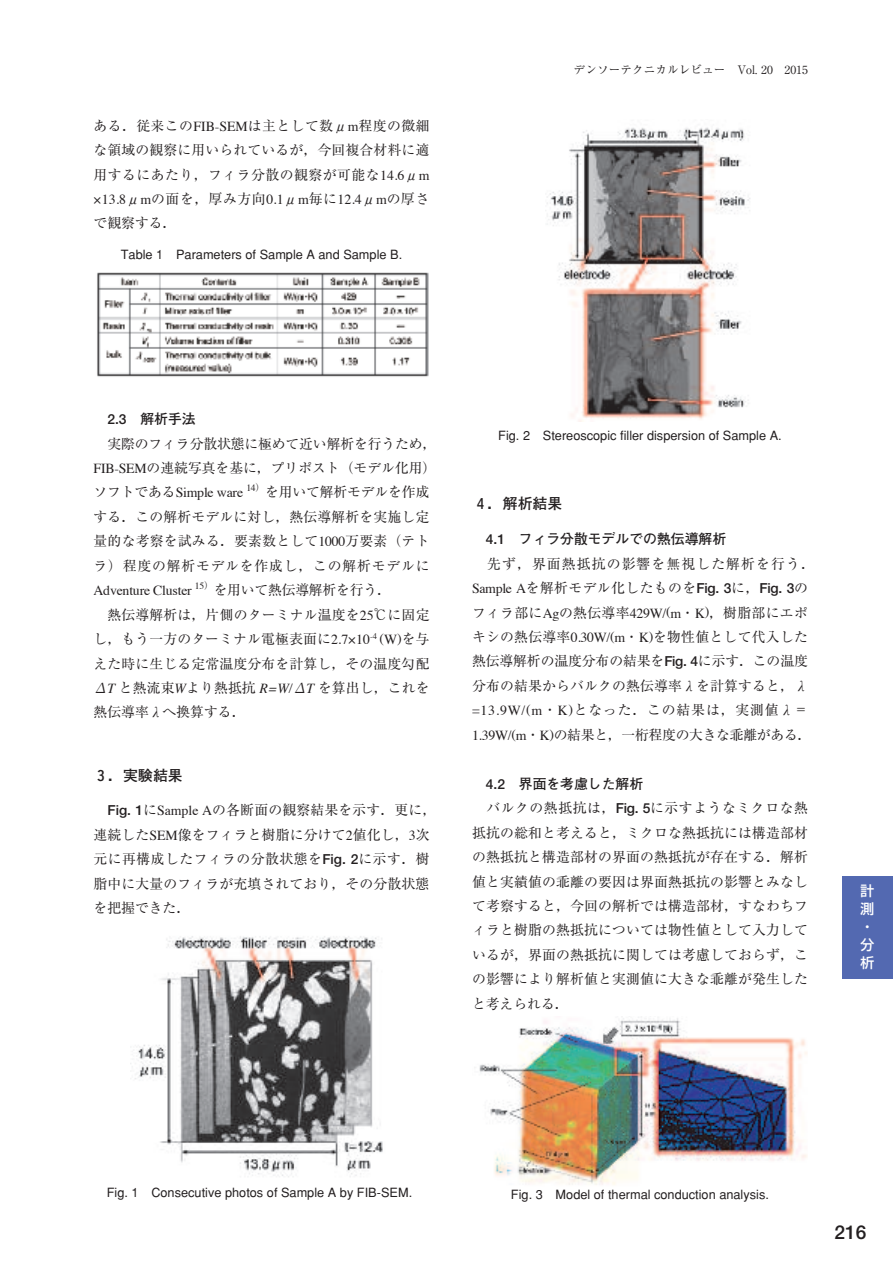
<style>
.page{position:relative;width:893px;height:1263px;background:#fff}
.page>*{position:absolute;margin:0;border:0;box-sizing:border-box;transform-origin:0 0}
.t1{font:700 19.2px "Futo Go B101";color:#231f20}
.t2{font:700 14.85px "Futo Go B101";color:#231f20}
.t3{font:13.8px/24.5px "Ryumin";letter-spacing:.015em;color:#231f20;text-align:justify}
.t4{font:13.8px/24.5px "Ryumin";letter-spacing:-.01em;color:#231f20;text-align:right}
.t5{font:700 13.8px "Futo Go B101";color:#231f20}
.t6{font:13.8px "Times";letter-spacing:-.015em;color:#231f20}
.t7{font:13.8px "Ryumin";letter-spacing:-.015em;color:#231f20}
.t8{font:500 13.8px/17.9px "Shin Go";color:#fff;text-align:justify}
.t9{font:500 12.75px "Gothic BBB";color:#231f20}
.t10{font:11.7px "Ryumin";color:#231f20}
.t11{font:9.6px "Times";color:#231f20}
.s1{font-family:"Times"}
.s2{font-family:"Ryumin"}
.s3{font-style:italic}
.s4{font-family:"Times";font-style:italic}
.s5{font-family:"Futo Go B101";font-weight:700}
</style>
<div class="page">
<div style="left:842px;top:876px;width:51px;height:102px;background:#5369b1"></div>
<img style="left:97px;top:272px;width:332px;height:105px">
<img style="left:130px;top:936px;width:253px;height:241px">
<img style="left:547px;top:127px;width:203px;height:294px">
<img style="left:479px;top:1016px;width:328px;height:169px">
<p class="t3" style="left:94px;top:113px;width:337px">ある．従来この<span class="s1">FIB-SEM</span>は主として数μ<span class="s1">m</span>程度の微細な領域の観察に用いられているが，今回複合材料に適用するにあたり，フィラ分散の観察が可能な<span class="s1">14.6</span>μ<span class="s1">m ×13.8</span>μ<span class="s1">m</span>の面を，厚み方向<span class="s1">0.1</span>μ<span class="s1">m</span>毎に<span class="s1">12.4</span>μ<span class="s1">m</span>の厚さで観察する．</p>
<p class="t9" style="left:121px;top:247px;width:283px">Table 1 Parameters of Sample A and Sample B.</p>
<p class="t10" style="left:574px;top:62px;width:236px">デンソーテクニカルレビュー Vol. 20 2015</p>
<p class="t5" style="left:107px;top:411px;width:90px">2.3 解析手法</p>
<p class="t4" style="left:94px;top:431px;width:344px">実際のフィラ分散状態に極めて近い解析を行うため，<br><span class="s1">FIB-SEM</span>の連続写真を基に，プリポスト（モデル化用）</p>
<p class="t6" style="left:94px;top:487px;width:151px"><span class="s2">ソフトである</span>Simple ware</p>
<p class="t11" style="left:246px;top:484px;width:20px">14<span class="s2">）</span></p>
<p class="t3" style="left:94px;top:480px;width:337px;text-indent:172px">を用いて解析モデルを作成する．この解析モデルに対し，熱伝導解析を実施し定量的な考察を試みる．要素数として<span class="s1">1000</span>万要素（テトラ）程度の解析モデルを作成し，この解析モデルに</p>
<p class="t6" style="left:94px;top:585px;width:100px">Adventure Cluster</p>
<p class="t11" style="left:195px;top:582px;width:20px">15<span class="s2">）</span></p>
<p class="t7" style="left:214px;top:582px;width:179px">を用いて熱伝導解析を行う．</p>
<p class="t3" style="left:108px;top:602px;width:323px">熱伝導解析は，片側のターミナル温度を<span class="s1">25</span>℃に固定</p>
<p class="t3" style="left:94px;top:626px;width:337px">し，もう一方のターミナル電極表面に<span class="s1">2.7×10</span><sup>-4</sup> <span class="s1">(W)</span>を与</p>
<p class="t3" style="left:94px;top:651px;width:337px">えた時に生じる定常温度分布を計算し，その温度勾配</p>
<p class="t3" style="left:94px;top:675px;width:337px"><span class="s3">Δ</span><span class="s4">T</span> と熱流束<span class="s4">W</span>より熱抵抗 <span class="s4">R=W/</span><span class="s3">Δ</span><span class="s4">T</span> を算出し，これを</p>
<p class="t3" style="left:94px;top:700px;width:154px">熱伝導率λへ換算する．</p>
<p class="t2" style="left:94px;top:767px;width:91px">３．実験結果</p>
<p class="t3" style="left:94px;top:798px;width:344px;text-align:left;text-indent:14px"><span class="s5">Fig. 1</span>に<span class="s1">Sample A</span>の各断面の観察結果を示す．更に，連続した<span class="s1">SEM</span>像をフィラと樹脂に分けて<span class="s1">2</span>値化し，<span class="s1">3</span>次元に再構成したフィラの分散状態を<span class="s5">Fig. 2</span>に示す．樹脂中に大量のフィラが充填されており，その分散状態を把握できた．</p>
<p class="t9" style="left:498px;top:428px;width:285px">Fig. 2 Stereoscopic filler dispersion of Sample A.</p>
<p class="t2" style="left:473px;top:495px;width:91px">４．解析結果</p>
<p class="t5" style="left:486px;top:531px;width:242px">4.1 フィラ分散モデルでの熱伝導解析</p>
<p class="t3" style="left:472px;top:551px;width:344px;text-align:left;text-indent:15px">先ず，界面熱抵抗の影響を無視した解析を行う．<br><span class="s1">Sample A</span>を解析モデル化したものを<span class="s5">Fig. 3</span>に，<span class="s5">Fig. 3</span>のフィラ部に<span class="s1">Ag</span>の熱伝導率<span class="s1">429W/(m</span>・<span class="s1">K)</span>，樹脂部にエポキシの熱伝導率<span class="s1">0.30W/(m</span>・<span class="s1">K)</span>を物性値として代入した熱伝導解析の温度分布の結果を<span class="s5">Fig. 4</span>に示す．この温度分布の結果からバルクの熱伝導率λを計算すると，λ <span class="s1">=13.9W/(m</span>・<span class="s1">K)</span>となった．この結果は，実測値λ＝<br><span class="s1">1.39W/(m</span>・<span class="s1">K)</span>の結果と，一桁程度の大きな乖離がある．</p>
<p class="t5" style="left:486px;top:775px;width:159px">4.2 界面を考慮した解析</p>
<p class="t3" style="left:472px;top:795px;width:337px;text-indent:14px">バルクの熱抵抗は，<span class="s5">Fig. 5</span>に示すようなミクロな熱抵抗の総和と考えると，ミクロな熱抵抗には構造部材の熱抵抗と構造部材の界面の熱抵抗が存在する．解析値と実績値の乖離の要因は界面熱抵抗の影響とみなして考察すると，今回の解析では構造部材，すなわちフィラと樹脂の熱抵抗については物性値として入力しているが，界面の熱抵抗に関しては考慮しておらず，この影響により解析値と実測値に大きな乖離が発生したと考えられる．</p>
<p class="t8" style="left:860px;top:882px;width:15px">計測・分析</p>
<p class="t9" style="left:107px;top:1185px;width:307px">Fig. 1 Consecutive photos of Sample A by FIB-SEM.</p>
<p class="t9" style="left:511px;top:1187px;width:259px">Fig. 3 Model of thermal conduction analysis.</p>
<h1 class="t1" style="left:834px;top:1221px;width:33px">216</h1>
</div>
